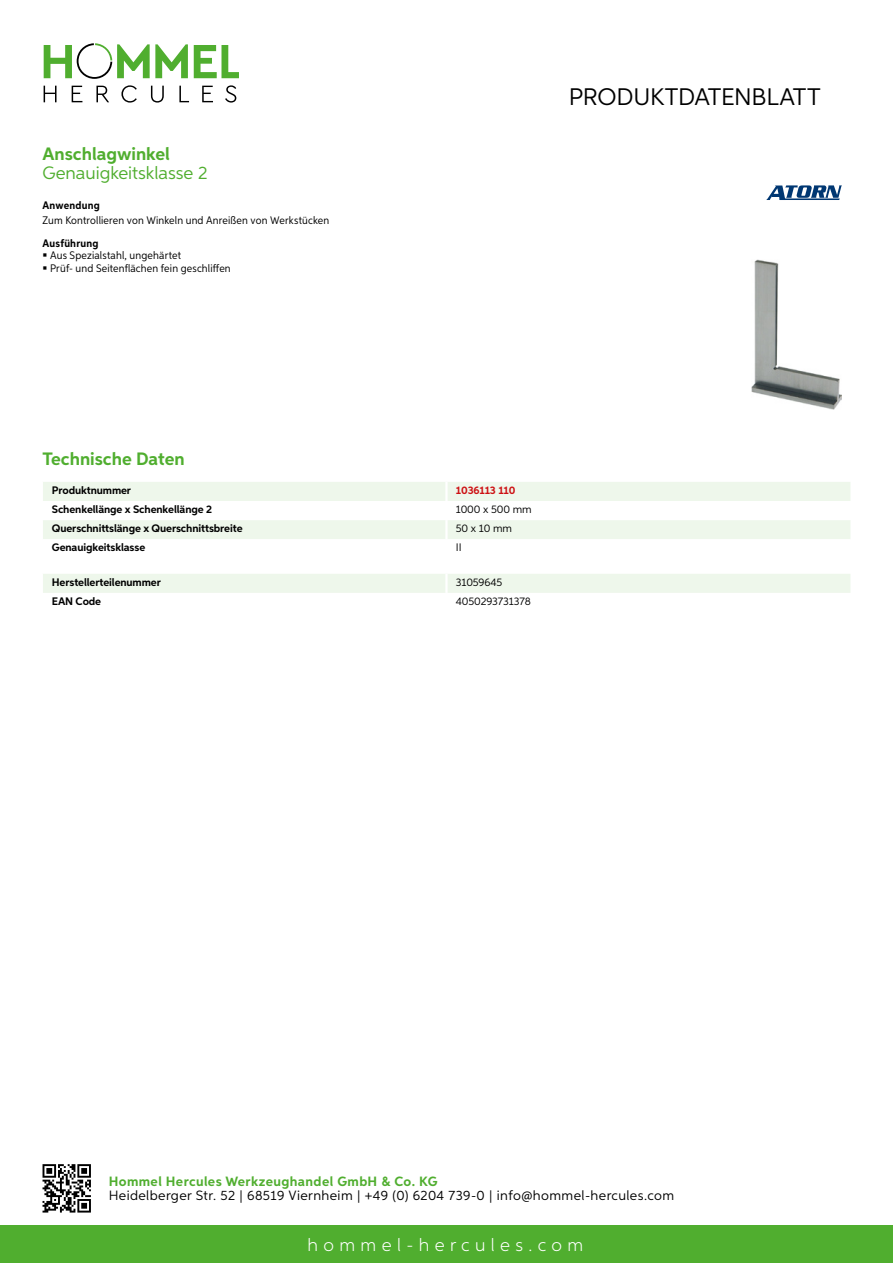
<style>
.page{position:relative;width:893px;height:1263px;background:#fff}
.page>*{position:absolute;margin:0;border:0;box-sizing:border-box;transform-origin:0 0}
.t1{font:24px "Aspira";letter-spacing:-.01em;color:#000}
.t2{font:700 18px "Aspira";color:#50ae2f}
.t3{font:300 18px "Aspira";letter-spacing:.3em;color:#fff}
.t4{font:18px "Aspira";color:#50ae2f}
.t5{font:13.5px "Aspira";letter-spacing:.03em;color:#000}
.t6{font:700 13.5px "Aspira";letter-spacing:.03em;color:#50ae2f}
.t7{font:700 10.95px "Aspira";letter-spacing:-.01em;color:#000}
.t8{font:10.95px/12.8px "Aspira Nar";letter-spacing:.015em;color:#000}
.t9{font:10.95px "Aspira";letter-spacing:-.01em;color:#000}
.t10{font:700 10.95px "Aspira Nar";letter-spacing:.02em;color:#000}
.t11{font:700 10.95px "Aspira";letter-spacing:-.01em;color:#cd1013}
</style>
<div class="page">
<div style="left:0;top:1226px;width:893px;height:37px;background:#50ae2f"></div>
<svg style="left:43px;top:1164px;width:48px;height:48px"></svg>
<svg style="left:194px;top:45px;width:45px;height:33px"></svg>
<svg style="left:44px;top:43px;width:144px;height:36px"></svg>
<svg style="left:44px;top:86px;width:13px;height:16px"></svg>
<svg style="left:72px;top:86px;width:10px;height:16px"></svg>
<svg style="left:96px;top:86px;width:13px;height:16px"></svg>
<svg style="left:121px;top:85px;width:16px;height:18px"></svg>
<svg style="left:151px;top:86px;width:13px;height:17px"></svg>
<svg style="left:179px;top:86px;width:10px;height:16px"></svg>
<svg style="left:202px;top:86px;width:11px;height:16px"></svg>
<svg style="left:225px;top:85px;width:11px;height:18px"></svg>
<div style="left:43px;top:482px;width:807px;height:19px;background:#eef7eb"></div>
<div style="left:43px;top:520px;width:807px;height:19px;background:#eef7eb"></div>
<hr style="left:445px;top:482px;width:3px;height:19px;background:#fff">
<hr style="left:445px;top:520px;width:3px;height:19px;background:#fff">
<div style="left:43px;top:574px;width:807px;height:19px;background:#eef7eb"></div>
<img style="left:752px;top:259px;width:90px;height:150px">
<svg style="left:766px;top:185px;width:76px;height:15px"></svg>
<h2 class="t2" style="left:43px;top:142px;width:129px">Anschlagwinkel</h2>
<h2 class="t4" style="left:43px;top:162px;width:167px">Genauigkeitsklasse 2</h2>
<p class="t10" style="left:43px;top:199px;width:59px">Anwendung</p>
<p class="t8" style="left:43px;top:214px;width:288px">Zum Kontrollieren von Winkeln und Anreißen von Werkstücken</p>
<p class="t10" style="left:43px;top:236px;width:58px">Ausführung</p>
<p class="t8" style="left:50px;top:249px;width:182px">Aus Spezialstahl, ungehärtet<br>Prüf- und Seitenflächen fein geschliffen</p>
<h1 class="t1" style="left:569px;top:82px;width:253px">Produktdatenblatt</h1>
<h2 class="t2" style="left:43px;top:448px;width:144px">Technische Daten</h2>
<p class="t7" style="left:52px;top:483px;width:81px">Produktnummer</p>
<p class="t11" style="left:456px;top:483px;width:61px">1036113 110</p>
<p class="t7" style="left:52px;top:502px;width:162px">Schenkellänge x Schenkellänge 2</p>
<p class="t9" style="left:456px;top:502px;width:77px">1000 x 500 mm</p>
<p class="t7" style="left:52px;top:521px;width:192px">Querschnittslänge x Querschnittsbreite</p>
<p class="t9" style="left:456px;top:522px;width:58px">50 x 10 mm</p>
<p class="t7" style="left:52px;top:541px;width:95px">Genauigkeitsklasse</p>
<p class="t9" style="left:456px;top:541px;width:7px">II</p>
<p class="t7" style="left:52px;top:575px;width:111px">Herstellerteilenummer</p>
<p class="t9" style="left:456px;top:575px;width:48px">31059645</p>
<p class="t7" style="left:52px;top:594px;width:51px">EAN Code</p>
<p class="t9" style="left:456px;top:594px;width:76px">4050293731378</p>
<p class="t6" style="left:109px;top:1172px;width:330px">Hommel Hercules Werkzeughandel GmbH &amp; Co. KG</p>
<p class="t5" style="left:109px;top:1187px;width:567px">Heidelberger Str. 52 | 68519 Viernheim | +49 (0) 6204 739-0 | info@hommel-hercules.com</p>
<h2 class="t3" style="left:307px;top:1234px;width:277px">hommel-hercules.com</h2>
</div>
